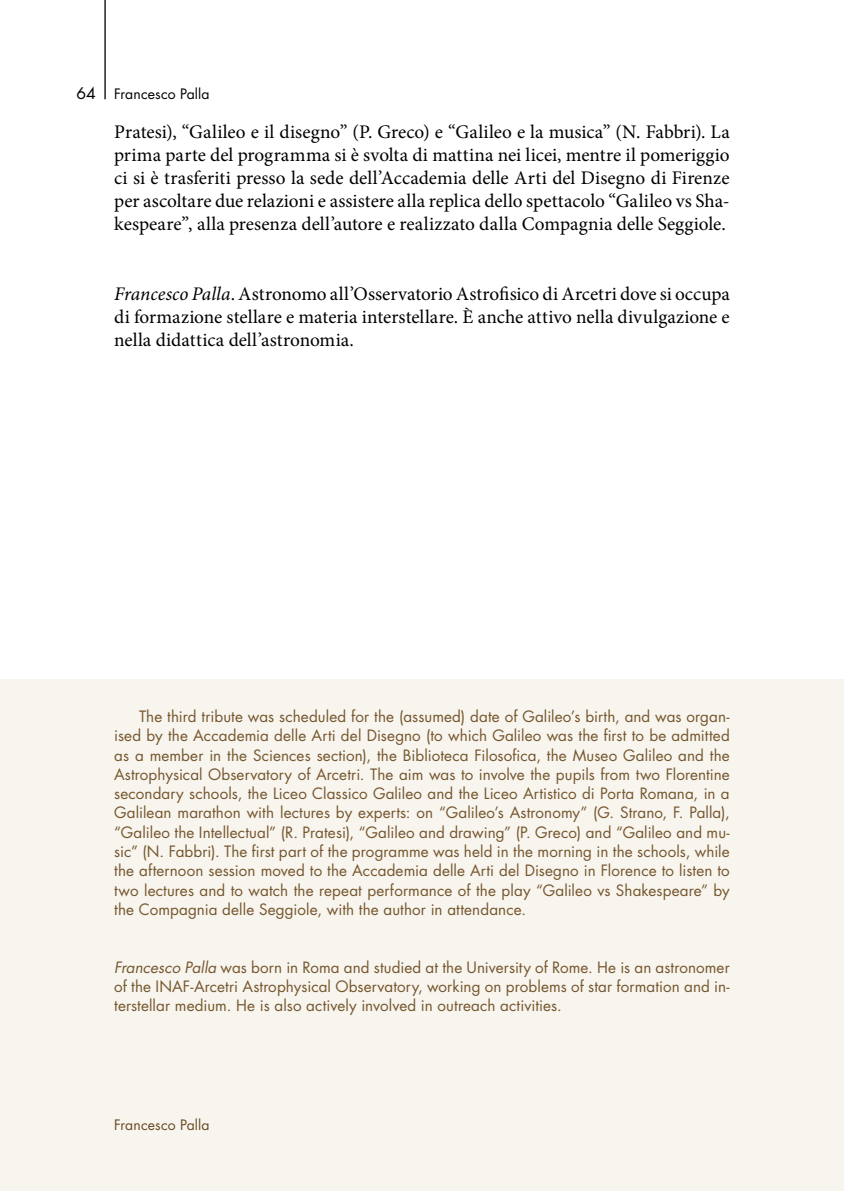
<style>
.page{position:relative;width:844px;height:1191px;background:#fff}
.page>*{position:absolute;margin:0;border:0;box-sizing:border-box;transform-origin:0 0}
.t1{font:19.25px/23.1px "Minion Pro";color:#000;text-align:justify}
.t2{font:15.75px "Futura Std";color:#000}
.t3{font:15.22px/19.2px "Futura Std";letter-spacing:.005em;color:#75562d;text-align:justify}
.t4{font:14px "Futura Std";letter-spacing:.01em;color:#000}
.t5{font:14px "Futura Std";letter-spacing:.01em;color:#684a21}
.s1{font-style:italic}
</style>
<div class="page">
<div style="left:0;top:680px;width:843px;height:511px;background:#f8f5ef"></div>
<hr style="left:104px;top:0;width:2px;height:99px;background:#000">
<p class="t2" style="left:76px;top:83px;width:21px">64</p>
<p class="t4" style="left:114px;top:85px;width:97px">Francesco Palla</p>
<p class="t1" style="left:114px;top:120px;width:617px">Pratesi), “Galileo e il disegno” (P. Greco) e “Galileo e la musica” (N. Fabbri). La prima parte del programma si è svolta di mattina nei licei, mentre il pomeriggio ci si è trasferiti presso la sede dell’Accademia delle Arti del Disegno di Firenze per ascoltare due relazioni e assistere alla replica dello spettacolo “Galileo vs Sha&shy;kespeare”, alla presenza dell’autore e realizzato dalla Compagnia delle Seggiole.</p>
<p class="t1" style="left:114px;top:282px;width:617px"><span class="s1">Francesco Palla</span>. Astronomo all’Osservatorio Astrofisico di Arcetri dove si occupa di formazione stellare e materia interstellare. È anche attivo nella divulgazione e nella didattica dell’astronomia.</p>
<p class="t3" style="left:114px;top:707px;width:617px;text-indent:25px">The third tribute was scheduled for the (assumed) date of Galileo’s birth, and was organ&shy;ised by the Accademia delle Arti del Disegno (to which Galileo was the first to be admitted as a member in the Sciences section), the Biblioteca Filosofica, the Museo Galileo and the Astrophysical Observatory of Arcetri. The aim was to involve the pupils from two Florentine secondary schools, the Liceo Classico Galileo and the Liceo Artistico di Porta Romana, in a Galilean marathon with lectures by experts: on “Galileo’s Astronomy” (G. Strano, F. Palla), “Galileo the Intellectual” (R. Pratesi), “Galileo and drawing” (P. Greco) and “Galileo and mu&shy;sic” (N. Fabbri). The first part of the programme was held in the morning in the schools, while the afternoon session moved to the Accademia delle Arti del Disegno in Florence to listen to two lectures and to watch the repeat performance of the play “Galileo vs Shakespeare” by the Compagnia delle Seggiole, with the author in attendance.</p>
<p class="t3" style="left:114px;top:957px;width:617px"><span class="s1">Francesco Palla</span> was born in Roma and studied at the University of Rome. He is an astronomer of the INAF-Arcetri Astrophysical Observatory, working on problems of star formation and in&shy;terstellar medium. He is also actively involved in outreach activities.</p>
<p class="t5" style="left:114px;top:1116px;width:97px">Francesco Palla</p>
</div>
